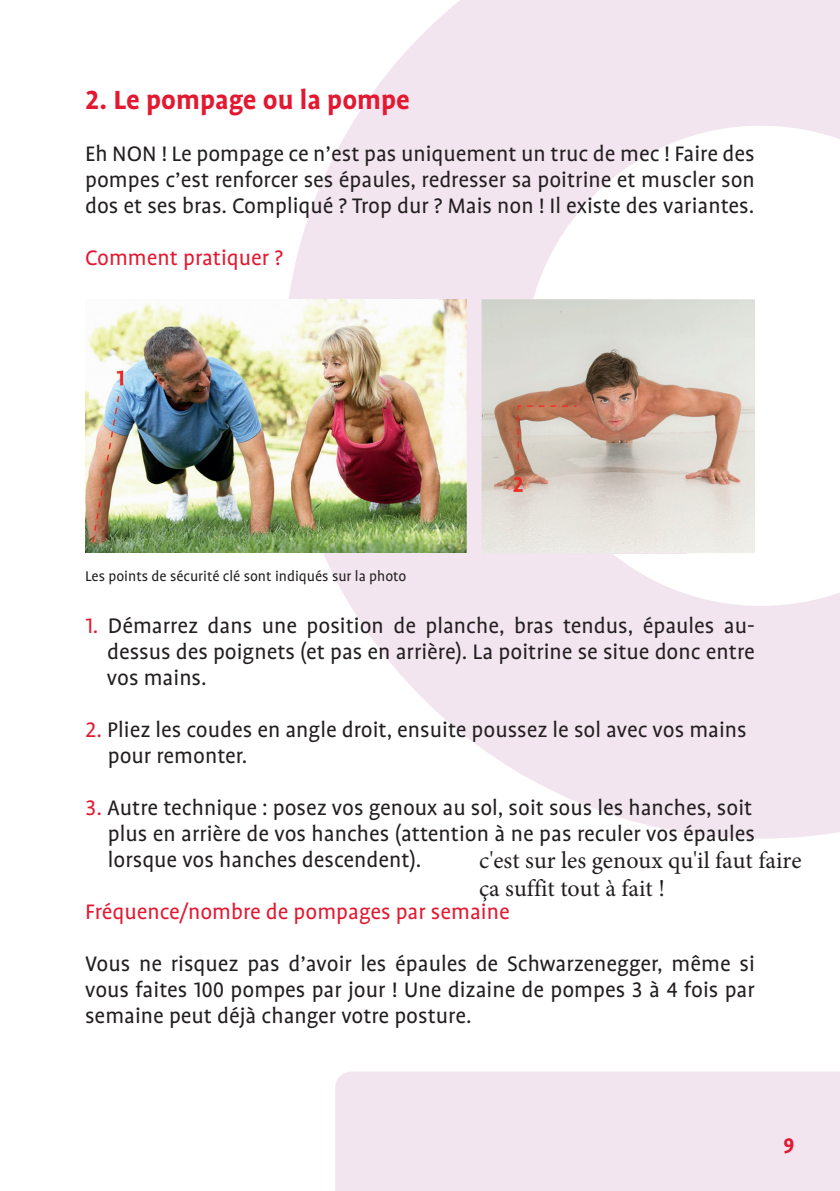
<style>
.page{position:relative;width:840px;height:1191px;background:#fff}
.page>*{position:absolute;margin:0;border:0;box-sizing:border-box;transform-origin:0 0}
.t1{font:700 30px "Profile OT";color:#e21931}
.t2{font:24px/26px "Profile OT";color:#231f20;text-align:justify}
.t3{font:24px "Profile OT";color:#e21931}
.t4{font:24px/28.8px "Minion Pro";color:#221e1f}
.t5{font:700 24px "Profile OT";color:#e21931}
.t6{font:16px "Profile OT";color:#231f20}
.s1{color:#e21931}
</style>
<div class="page">
<svg style="left:283px;top:0;width:556px;height:838px;fill:#f3e5f0"></svg>
<div style="left:335px;top:1071px;width:504px;height:120px;background:#f3e5f0"></div>
<img style="left:85px;top:300px;width:381px;height:252px">
<img style="left:481px;top:300px;width:273px;height:253px">
<p class="t1" style="left:85px;top:83px;width:326px">2. Le pompage ou la pompe</p>
<p class="t2" style="left:85px;top:141px;width:671px">Eh NON ! Le pompage ce n’est pas uniquement un truc de mec ! Faire des pompes c’est renforcer ses épaules, redresser sa poitrine et muscler son dos et ses bras. Compliqué ? Trop dur ? Mais non ! Il existe des variantes.</p>
<p class="t3" style="left:85px;top:244px;width:199px">Comment pratiquer ?</p>
<p class="t6" style="left:85px;top:567px;width:322px">Les points de sécurité clé sont indiqués sur la photo</p>
<p class="t2" style="left:107px;top:613px;width:649px;text-indent:-22px"><span class="s1">1.</span> Démarrez dans une position de planche, bras tendus, épaules au&shy;dessus des poignets (et pas en arrière). La poitrine se situe donc entre vos mains.</p>
<p class="t2" style="left:108px;top:717px;width:640px;text-indent:-23px"><span class="s1">2.</span> Pliez les coudes en angle droit, ensuite poussez le sol avec vos mains pour remonter.</p>
<p class="t2" style="left:108px;top:795px;width:648px;text-indent:-23px"><span class="s1">3.</span> Autre technique : posez vos genoux au sol, soit sous les hanches, soit plus en arrière de vos hanches (attention à ne pas reculer vos épaules lorsque vos hanches descendent).</p>
<p class="t3" style="left:85px;top:898px;width:426px">Fréquence/nombre de pompages par semaine</p>
<p class="t2" style="left:85px;top:951px;width:670px">Vous ne risquez pas d’avoir les épaules de Schwarzenegger, même si vous faites 100 pompes par jour ! Une dizaine de pompes 3 à 4 fois par semaine peut déjà changer votre posture.</p>
<p class="t4" style="left:479px;top:845px;width:324px">c'est sur les genoux qu'il faut faire ça suffit tout à fait !</p>
<p class="t5" style="left:782px;top:1132px;width:13px">9</p>
</div>
